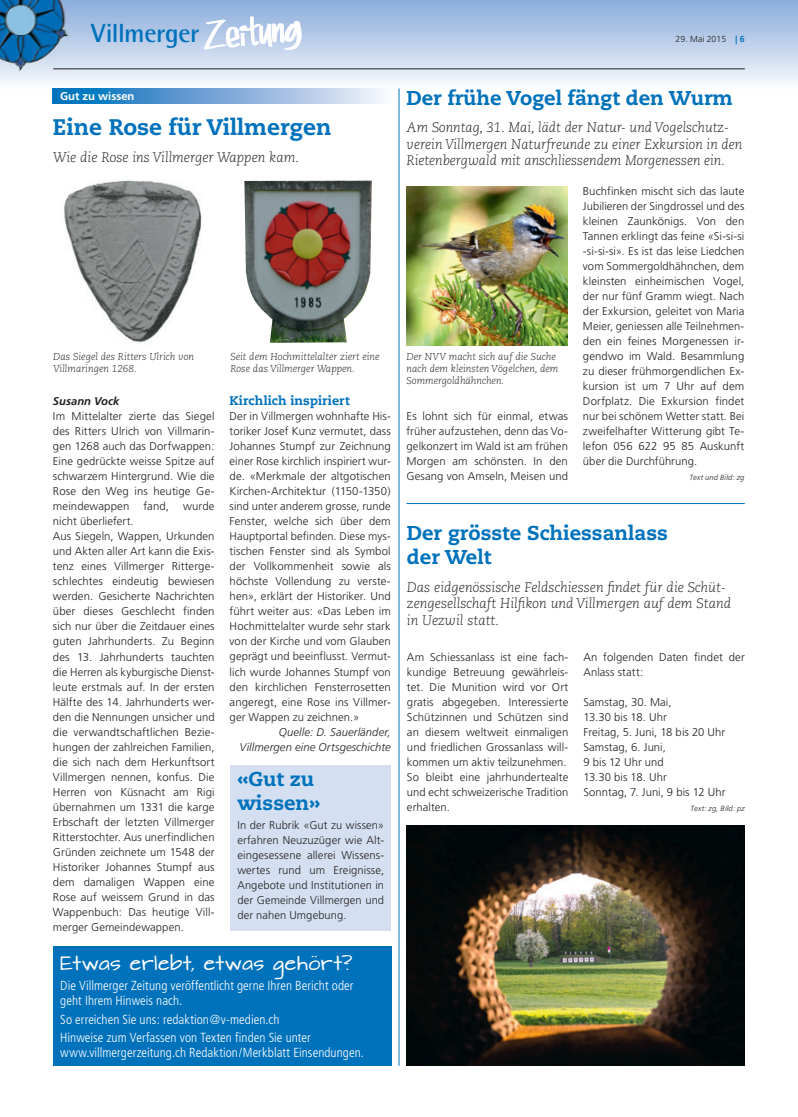
<style>
.page{position:relative;width:798px;height:1117px;background:#fff}
.page>*{position:absolute;margin:0;border:0;box-sizing:border-box;transform-origin:0 0}
.t1{font:700 26.25px "Rotis Semi Sans";letter-spacing:-.02em;color:#0072bc}
.t2{font:800 22.5px "Caecilia";color:#0072bc}
.t3{font:800 20px/24px "Caecilia";color:#0072bc}
.t4{font:17.5px "Architects Daughter";letter-spacing:.01em;color:#fff}
.t5{font:italic 300 13.75px/16.5px "Caecilia";color:#231f20}
.t6{font:300 condensed 13.12px/15px "Frutiger";letter-spacing:.005em;color:#fff}
.t7{font:800 12.5px "Caecilia";letter-spacing:.005em;color:#0072bc}
.t8{font:300 11.25px/15px "Frutiger";letter-spacing:.01em;color:#231f20;text-align:justify}
.t9{font:italic 300 11.25px/15px "Frutiger";letter-spacing:.01em;color:#231f20;text-align:right}
.t10{font:700 11.25px "Frutiger";color:#fff}
.t11{font:italic 700 11.25px "Frutiger";color:#231f20}
.t12{font:italic 300 10px/12px "Caecilia";color:#231f20}
.t13{font:300 8.75px "Frutiger";color:#231f20}
.t14{font:italic 300 7.5px "Frutiger";letter-spacing:.02em;color:#231f20}
.s1{font-family:"Myriad";font-weight:700;color:#0072bc}
.s2{font-weight:700;color:#0072bc}
</style>
<div class="page">
<svg style="left:0;top:0;width:797px;height:90px;background:#c0d2ea"></svg>
<svg style="left:204px;top:12px;width:97px;height:45px"></svg>
<img style="left:0;top:0;width:69px;height:71px">
<hr style="left:53px;top:69px;width:691px;height:1px;background:#231f20">
<img style="left:406px;top:187px;width:161px;height:158px">
<svg style="left:53px;top:89px;width:338px;height:15px;background:#77abd8"></svg>
<img style="left:244px;top:180px;width:127px;height:163px">
<div style="left:230px;top:765px;width:161px;height:165px;background:#d4e0f1"></div>
<img style="left:406px;top:825px;width:338px;height:240px">
<hr style="left:406px;top:503px;width:338px;height:1px;background:#0072bc">
<hr style="left:398px;top:89px;width:1px;height:976px;background:#0072bc">
<div style="left:53px;top:945px;width:338px;height:120px;background:#0072bc"></div>
<img style="left:64px;top:180px;width:138px;height:163px">
<h1 class="t1" style="left:91px;top:17px;width:110px">Villmerger</h1>
<p class="t13" style="left:675px;top:34px;width:71px">29. Mai 2015 <span class="s1">|</span> <span class="s2">6</span></p>
<p class="t10" style="left:60px;top:89px;width:76px">Gut zu wissen</p>
<h2 class="t2" style="left:53px;top:113px;width:280px">Eine Rose für Villmergen</h2>
<p class="t5" style="left:53px;top:149px;width:248px">Wie die Rose ins Villmerger Wappen kam.</p>
<p class="t12" style="left:53px;top:351px;width:142px">Das Siegel des Ritters Ulrich von<br>Villmaringen 1268.</p>
<p class="t12" style="left:230px;top:351px;width:151px">Seit dem Hochmittelalter ziert eine<br>Rose das Villmerger Wappen.</p>
<p class="t7" style="left:229px;top:393px;width:121px">Kirchlich inspiriert</p>
<p class="t8" style="left:229px;top:409px;width:163px">Der in Villmergen wohnhafte His&shy;toriker Josef Kunz vermutet, dass Johannes Stumpf zur Zeichnung einer Rose kirchlich inspiriert wur&shy;de. «Merkmale der altgotischen Kirchen-Architektur (1150-1350) sind unter anderem grosse, runde Fenster, welche sich über dem Hauptportal befinden. Diese mys&shy;tischen Fenster sind als Symbol der Vollkommenheit sowie als höchste Vollendung zu verste&shy;hen», erklärt der Historiker. Und führt weiter aus: «Das Leben im Hochmittelalter wurde sehr stark von der Kirche und vom Glauben geprägt und beeinflusst. Vermut&shy;lich wurde Johannes Stumpf von den kirchlichen Fensterrosetten angeregt, eine Rose ins Villmer&shy;ger Wappen zu zeichnen.»</p>
<p class="t9" style="left:239px;top:724px;width:153px">Quelle: D. Sauerländer,<br>Villmergen eine Ortsgeschichte</p>
<p class="t11" style="left:53px;top:394px;width:68px">Susann Vock</p>
<p class="t8" style="left:53px;top:409px;width:163px">Im Mittelalter zierte das Siegel des Ritters Ulrich von Villmarin&shy;gen 1268 auch das Dorfwappen:<br>Eine gedrückte weisse Spitze auf schwarzem Hintergrund. Wie die Rose den Weg ins heutige Ge&shy;meindewappen</p>
<p class="t8" style="left:143px;top:499px;width:27px">fand,</p>
<p class="t8" style="left:183px;top:499px;width:33px">wurde</p>
<p class="t8" style="left:53px;top:514px;width:163px;text-align:left">nicht überliefert.<br>Aus Siegeln, Wappen, Urkunden und Akten aller Art kann die Exis&shy;tenz eines Villmerger Ritterge&shy;schlechtes eindeutig bewiesen werden. Gesicherte Nachrichten über dieses Geschlecht finden sich nur über die Zeitdauer eines guten Jahrhunderts. Zu Beginn des 13. Jahrhunderts tauchten die Herren als kyburgische Dienst&shy;leute erstmals auf. In der ersten<br>Hälfte des 14. Jahrhunderts wer&shy;den die Nennungen unsicher und die verwandtschaftlichen Bezie&shy;hungen der zahlreichen Familien, die sich nach dem Herkunftsort<br>Villmergen nennen, konfus. Die<br>Herren von Küsnacht am Rigi übernahmen um 1331 die karge<br>Erbschaft der letzten Villmerger<br>Ritterstochter. Aus unerfindlichen<br>Gründen zeichnete um 1548 der<br>Historiker Johannes Stumpf aus dem damaligen Wappen eine<br>Rose auf weissem Grund in das<br>Wappenbuch: Das heutige Vill&shy;merger Gemeindewappen.</p>
<h3 class="t3" style="left:237px;top:767px;width:84px">«Gut zu wissen»</h3>
<p class="t8" style="left:237px;top:817px;width:148px">In der Rubrik «Gut zu wissen» erfahren Neuzuzüger wie Alt&shy;eingesessene allerei Wissens&shy;wertes rund um Ereignisse, Angebote und Institutionen in der Gemeinde Villmergen und der nahen Umgebung.</p>
<h3 class="t4" style="left:60px;top:953px;width:294px">Etwas erlebt, etwas gehört?</h3>
<p class="t6" style="left:60px;top:978px;width:294px">Die Villmerger Zeitung veröffentlicht gerne Ihren Bericht oder geht Ihrem Hinweis nach.</p>
<p class="t6" style="left:60px;top:1010px;width:252px;line-height:18.5px">So erreichen Sie uns: redaktion@v-medien.ch<br>Hinweise zum Verfassen von Texten finden Sie unter</p>
<p class="t6" style="left:60px;top:1045px;width:305px">www.villmergerzeitung.ch Redaktion/Merkblatt Einsendungen.</p>
<h3 class="t3" style="left:406px;top:86px;width:328px">Der frühe Vogel fängt den Wurm</h3>
<p class="t5" style="left:406px;top:119px;width:337px">Am Sonntag, 31. Mai, lädt der Natur- und Vogelschutz&shy;verein Villmergen Naturfreunde zu einer Exkursion in den<br>Rietenbergwald mit anschliessendem Morgenessen ein.</p>
<p class="t12" style="left:406px;top:351px;width:153px">Der NVV macht sich auf die Suche nach dem kleinsten Vögelchen, dem<br>Sommergoldhähnchen.</p>
<p class="t8" style="left:406px;top:409px;width:163px">Es lohnt sich für einmal, etwas früher aufzustehen, denn das Vo&shy;gelkonzert im Wald ist am frühen Morgen am schönsten. In den Gesang von Amseln, Meisen und</p>
<p class="t8" style="left:582px;top:184px;width:163px">Buchfinken mischt sich das laute Jubilieren der Singdrossel und des kleinen Zaunkönigs. Von den Tannen erklingt das feine «Si-si-si -si-si-si». Es ist das leise Liedchen vom Sommergoldhähnchen, dem kleinsten einheimischen Vogel, der nur fünf Gramm wiegt. Nach der Exkursion, geleitet von Maria Meier, geniessen alle Teilnehmen&shy;den ein feines Morgenessen ir&shy;gendwo im Wald. Besammlung zu dieser frühmorgendlichen Ex&shy;kursion ist um 7 Uhr auf dem Dorfplatz. Die Exkursion findet nur bei schönem Wetter statt. Bei zweifelhafter Witterung gibt Te&shy;lefon 056 622 95 85 Auskunft über die Durchführung.</p>
<p class="t14" style="left:689px;top:473px;width:56px">Text und Bild: zg</p>
<h3 class="t3" style="left:407px;top:521px;width:262px">Der grösste Schiessanlass der Welt</h3>
<p class="t5" style="left:407px;top:578px;width:325px">Das eidgenössische Feldschiessen findet für die Schüt&shy;zengesellschaft Hilfikon und Villmergen auf dem Stand in Uezwil statt.</p>
<p class="t8" style="left:407px;top:649px;width:163px;text-align:left">Am Schiessanlass ist eine fach&shy;kundige Betreuung gewährleis&shy;tet. Die Munition wird vor Ort gratis abgegeben. Interessierte<br>Schützinnen und Schützen sind an diesem weltweit einmaligen und friedlichen Grossanlass will&shy;kommen um aktiv teilzunehmen.<br>So bleibt eine jahrhundertealte und echt schweizerische Tradition erhalten.</p>
<p class="t8" style="left:583px;top:649px;width:163px">An folgenden Daten findet der<br>Anlass statt:</p>
<p class="t8" style="left:583px;top:694px;width:143px;text-align:left">Samstag, 30. Mai,<br>13.30 bis 18. Uhr<br>Freitag, 5. Juni, 18 bis 20 Uhr<br>Samstag, 6. Juni,<br>9 bis 12 Uhr und<br>13.30 bis 18. Uhr<br>Sonntag, 7. Juni, 9 bis 12 Uhr</p>
<p class="t14" style="left:690px;top:803px;width:56px">Text: zg, Bild: pz</p>
</div>
